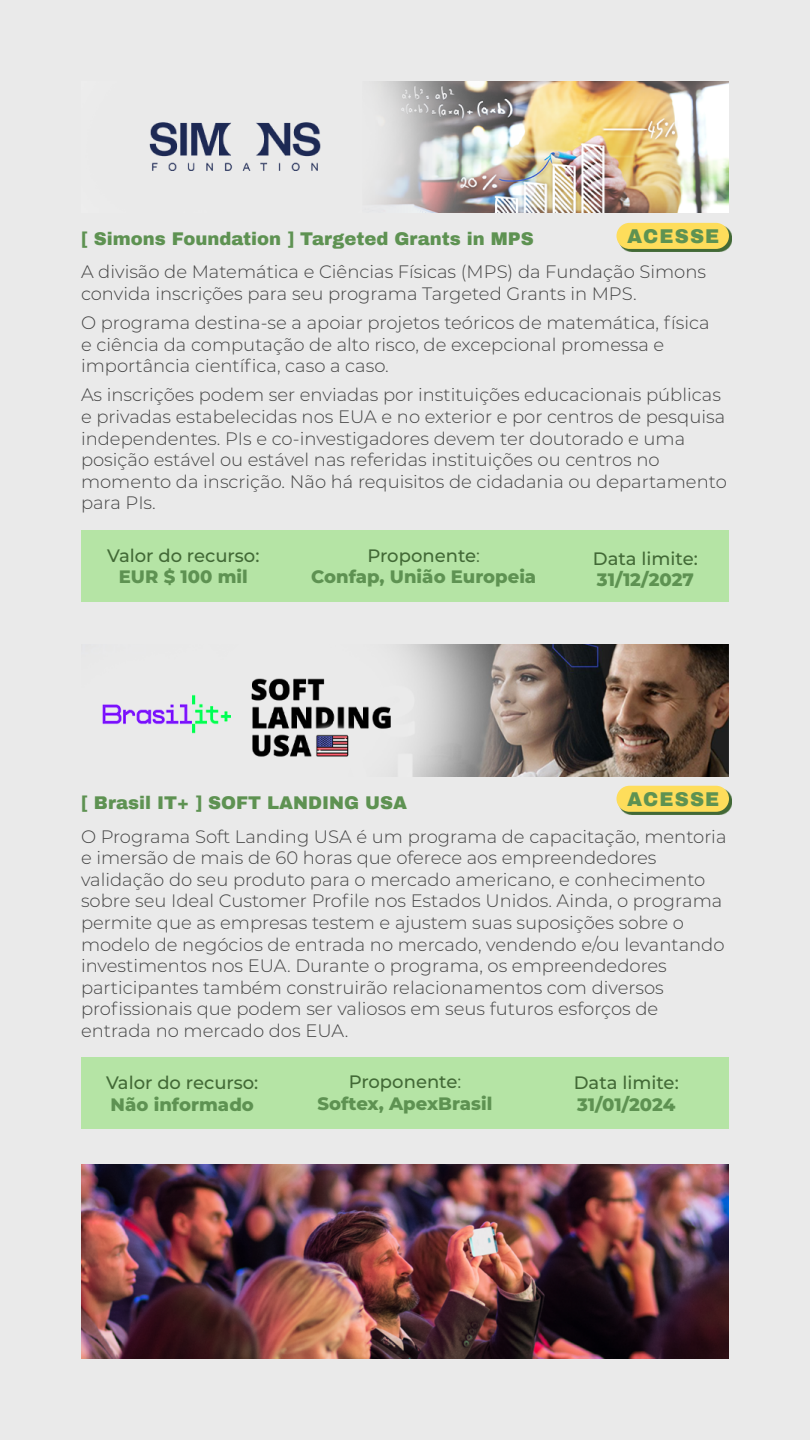
<style>
.page{position:relative;width:810px;height:1440px;background:#eaeaea}
.page>*{position:absolute;margin:0;border:0;box-sizing:border-box;transform-origin:0 0}
.t1{font:900 19.5px "Archivo";letter-spacing:.06em;color:#5e9252}
.t2{font:300 18px/21.6px "Montserrat";color:#444}
.t3{font:800 18px/21.6px "Montserrat";color:#5e9252;text-align:center}
.t4{font:900 18px "Archivo";color:#5e9252}
.t5{font:500 18px "Montserrat";color:#426936}
.s1{font-weight:500;color:#426936}
.s2{font-weight:400;color:#426936}
</style>
<div class="page">
<img style="left:149px;top:81px;width:580px;height:132px">
<div style="left:81px;top:530px;width:648px;height:72px;background:#b5e4a5"></div>
<svg style="left:618px;top:226px;width:114px;height:26px"></svg>
<div style="left:617px;top:223px;width:112px;height:26px;background:#fedd5b;border-radius:13px"></div>
<svg style="left:102px;top:644px;width:627px;height:132px"></svg>
<div style="left:81px;top:1058px;width:648px;height:71px;background:#b5e4a5"></div>
<svg style="left:618px;top:788px;width:114px;height:27px"></svg>
<div style="left:617px;top:786px;width:112px;height:26px;background:#fedd5b;border-radius:13px"></div>
<img style="left:81px;top:1164px;width:648px;height:195px">
<p class="t1" style="left:627px;top:224px;width:94px">ACESSE</p>
<p class="t4" style="left:81px;top:228px;width:454px">[ Simons Foundation ] Targeted Grants in MPS</p>
<p class="t2" style="left:81px;top:261px;width:627px">A divisão de Matemática e Ciências Físicas (MPS) da Fundação Simons convida inscrições para seu programa Targeted Grants in MPS.</p>
<p class="t2" style="left:81px;top:311px;width:630px">O programa destina-se a apoiar projetos teóricos de matemática, física e ciência da computação de alto risco, de excepcional promessa e importância científica, caso a caso.</p>
<p class="t2" style="left:81px;top:384px;width:647px">As inscrições podem ser enviadas por instituições educacionais públicas e privadas estabelecidas nos EUA e no exterior e por centros de pesquisa independentes. PIs e co-investigadores devem ter doutorado e uma posição estável ou estável nas referidas instituições ou centros no momento da inscrição. Não há requisitos de cidadania ou departamento para PIs.</p>
<p class="t5" style="left:107px;top:543px;width:154px">Valor do recurso:</p>
<p class="t3" style="left:119px;top:565px;width:130px">EUR $ 100 mil</p>
<p class="t3" style="left:311px;top:544px;width:227px"><span class="s1">Proponente</span><span class="s2">:<br></span>Confap, União Europeia</p>
<p class="t5" style="left:593px;top:546px;width:107px">Data limite:</p>
<p class="t3" style="left:597px;top:568px;width:98px">31/12/2027</p>
<p class="t1" style="left:627px;top:787px;width:94px">ACESSE</p>
<p class="t4" style="left:81px;top:792px;width:328px">[ Brasil IT+ ] SOFT LANDING USA</p>
<p class="t2" style="left:81px;top:825px;width:647px">O Programa Soft Landing USA é um programa de capacitação, mentoria e imersão de mais de 60 horas que oferece aos empreendedores validação do seu produto para o mercado americano, e conhecimento sobre seu Ideal Customer Profile nos Estados Unidos. Ainda, o programa permite que as empresas testem e ajustem suas suposições sobre o modelo de negócios de entrada no mercado, vendendo e/ou levantando investimentos nos EUA. Durante o programa, os empreendedores participantes também construirão relacionamentos com diversos profissionais que podem ser valiosos em seus futuros esforços de entrada no mercado dos EUA.</p>
<p class="t5" style="left:106px;top:1070px;width:154px">Valor do recurso:</p>
<p class="t3" style="left:111px;top:1093px;width:145px">Não informado</p>
<p class="t3" style="left:318px;top:1070px;width:176px"><span class="s1">Proponente</span><span class="s2">:<br></span>Softex, ApexBrasil</p>
<p class="t5" style="left:574px;top:1070px;width:107px">Data limite:</p>
<p class="t3" style="left:577px;top:1093px;width:100px">31/01/2024</p>
</div>
